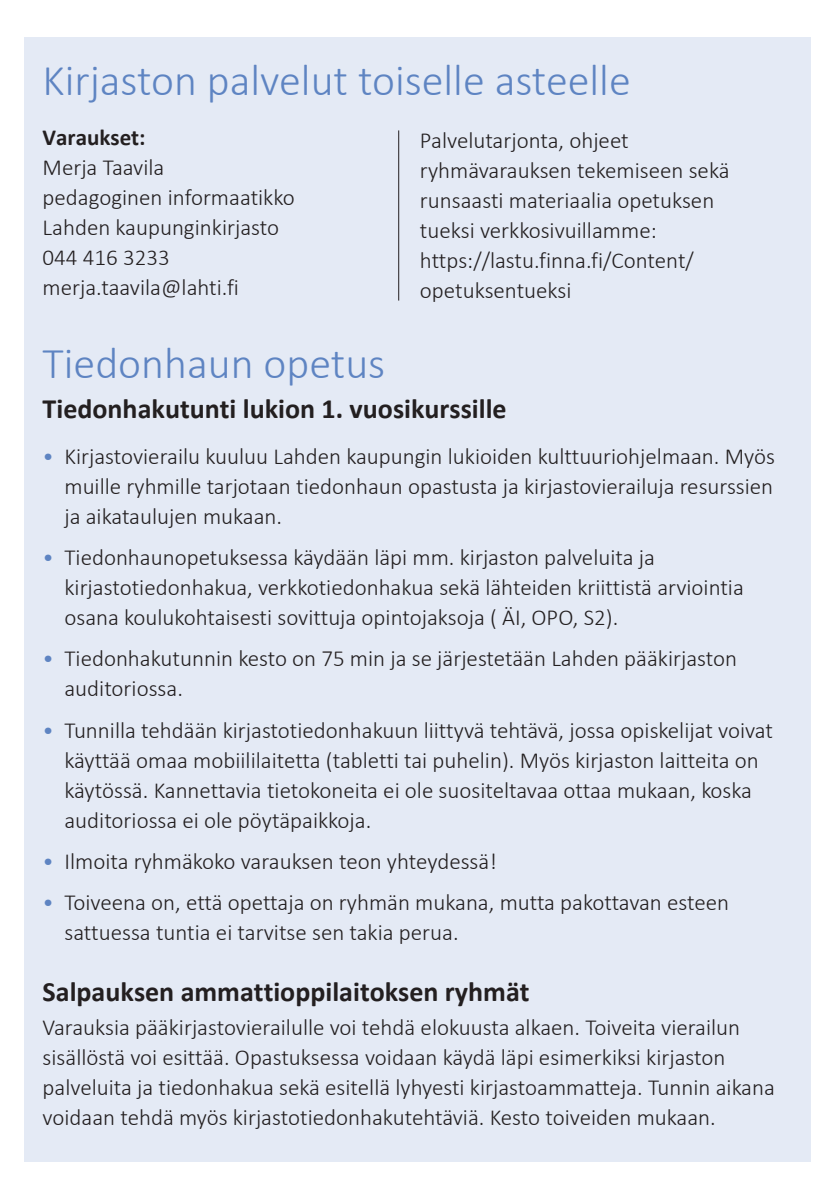
<style>
.page{position:relative;width:840px;height:1191px;background:#fff}
.page>*{position:absolute;margin:0;border:0;box-sizing:border-box;transform-origin:0 0}
.Iso_otsikko{font:300 44px "Calibri";color:#5e84c2}
.leipis_12pt_SUOMI_ko{font:700 28px "Calibri";color:#231f20}
.leipis_12pt_SUOMI_ko-2{font:300 23px/30px "Calibri";color:#231f20}
.leipis_12pt_SUOMI_ko-3{font:700 23px "Calibri";color:#231f20}
.s1{color:#5e84c2}
</style>
<div class="page">
<div style="left:24px;top:37px;width:785px;height:1124px;background:#e4eaf5"></div>
<hr style="left:398px;top:130px;width:1px;height:170px;background:#231f20">
<p class="Iso_otsikko" style="left:43px;top:53px;width:589px">Kirjaston palvelut toiselle asteelle</p>
<p class="leipis_12pt_SUOMI_ko-3" style="left:43px;top:121px;width:104px">Varaukset:</p>
<p class="leipis_12pt_SUOMI_ko-2" style="left:43px;top:153px;width:123px">Merja Taavila</p>
<p class="leipis_12pt_SUOMI_ko-2" style="left:43px;top:183px;width:253px">pedagoginen informaatikko</p>
<p class="leipis_12pt_SUOMI_ko-2" style="left:43px;top:213px;width:238px">Lahden kaupunginkirjasto</p>
<p class="leipis_12pt_SUOMI_ko-2" style="left:43px;top:243px;width:129px">044 416 3233</p>
<p class="leipis_12pt_SUOMI_ko-2" style="left:43px;top:273px;width:198px">merja.taavila@lahti.fi</p>
<p class="leipis_12pt_SUOMI_ko-2" style="left:420px;top:125px;width:311px">Palvelutarjonta, ohjeet ryhmävarauksen tekemiseen sekä runsaasti materiaalia opetuksen tueksi verkkosivuillamme: https://lastu.finna.fi/Content/ opetuksentueksi</p>
<p class="Iso_otsikko" style="left:43px;top:335px;width:344px">Tiedonhaun opetus</p>
<p class="leipis_12pt_SUOMI_ko" style="left:43px;top:388px;width:465px">Tiedonhakutunti lukion 1. vuosikurssille</p>
<p class="leipis_12pt_SUOMI_ko-2" style="left:64px;top:441px;width:711px;text-align:justify;text-indent:-22px"><span class="s1">•</span> Kirjastovierailu kuuluu Lahden kaupungin lukioiden kulttuuriohjelmaan. Myös muille ryhmille tarjotaan tiedonhaun opastusta ja kirjastovierailuja resurssien ja aikataulujen mukaan.</p>
<p class="leipis_12pt_SUOMI_ko-2" style="left:64px;top:542px;width:680px;text-indent:-22px"><span class="s1">•</span> Tiedonhaunopetuksessa käydään läpi mm. kirjaston palveluita ja kirjastotiedonhakua, verkkotiedonhakua sekä lähteiden kriittistä arviointia osana koulukohtaisesti sovittuja opintojaksoja ( ÄI, OPO, S2).</p>
<p class="leipis_12pt_SUOMI_ko-2" style="left:64px;top:643px;width:673px;text-indent:-22px"><span class="s1">•</span> Tiedonhakutunnin kesto on 75 min ja se järjestetään Lahden pääkirjaston auditoriossa.</p>
<p class="leipis_12pt_SUOMI_ko-2" style="left:64px;top:715px;width:709px;text-indent:-22px"><span class="s1">•</span> Tunnilla tehdään kirjastotiedonhakuun liittyvä tehtävä, jossa opiskelijat voivat käyttää omaa mobiililaitetta (tabletti tai puhelin). Myös kirjaston laitteita on käytössä. Kannettavia tietokoneita ei ole suositeltavaa ottaa mukaan, koska auditoriossa ei ole pöytäpaikkoja.</p>
<p class="leipis_12pt_SUOMI_ko-2" style="left:43px;top:846px;width:455px"><span class="s1">•</span> Ilmoita ryhmäkoko varauksen teon yhteydessä!</p>
<p class="leipis_12pt_SUOMI_ko-2" style="left:64px;top:887px;width:665px;text-indent:-22px"><span class="s1">•</span> Toiveena on, että opettaja on ryhmän mukana, mutta pakottavan esteen sattuessa tuntia ei tarvitse sen takia perua.</p>
<p class="leipis_12pt_SUOMI_ko" style="left:43px;top:971px;width:488px">Salpauksen ammattioppilaitoksen ryhmät</p>
<p class="leipis_12pt_SUOMI_ko-2" style="left:43px;top:1012px;width:733px">Varauksia pääkirjastovierailulle voi tehdä elokuusta alkaen. Toiveita vierailun sisällöstä voi esittää. Opastuksessa voidaan käydä läpi esimerkiksi kirjaston palveluita ja tiedonhakua sekä esitellä lyhyesti kirjastoammatteja. Tunnin aikana voidaan tehdä myös kirjastotiedonhakutehtäviä. Kesto toiveiden mukaan.</p>
</div>
